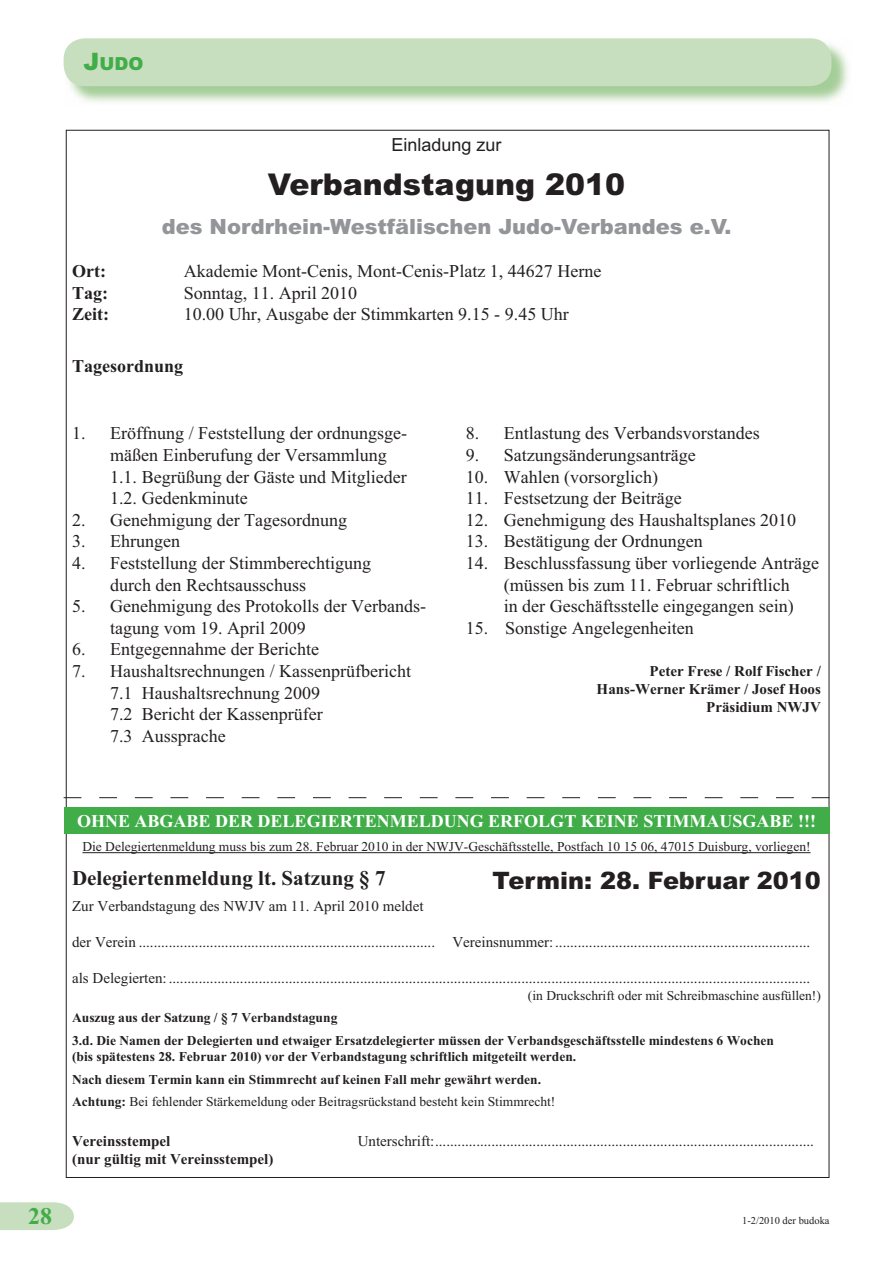
<style>
.page{position:relative;width:893px;height:1263px;background:#fff}
.page>*{position:absolute;margin:0;border:0;box-sizing:border-box;transform-origin:0 0}
.t1{font:900 30px "Arial";color:#231f20}
.t2{font:900 24px "Arial";color:#231f20}
.t3{font:700 24px "Times New Roman";color:#41ad49}
.t4{font:900 21px "Arial";color:#939598}
.t5{font:700 21px "Times New Roman";color:#231f20}
.t6{font:18px/21.6px "Times New Roman";color:#231f20}
.t7{font:700 18px "Times New Roman";color:#fff}
.t8{font:700 18px "Times New Roman";color:#231f20}
.t9{font:18px "Arial";color:#231f20}
.t10{font:900 18px "Arial";color:#41ad49}
.t11{font:15px "Times New Roman";color:#231f20}
.t12{font:700 15px/18px "Times New Roman";color:#231f20;text-align:right}
.t13{font:700 13.5px/22.6px "Times New Roman";color:#231f20}
.t14{font:13.5px "Times New Roman";color:#231f20}
.t15{font:10.5px "Times New Roman";color:#231f20}
.s1{font-size:24px}
.s2{font-weight:400}
</style>
<div class="page">
<svg style="left:0;top:1202px;width:74px;height:28px;background:#cbe1c3"></svg>
<img style="left:65px;top:39px;width:783px;height:64px">
<div style="left:64px;top:38px;width:767px;height:48px;background:#c8dfbf;border-radius:21px"></div>
<svg style="left:64px;top:797px;width:765px;height:1px"></svg>
<div style="left:64px;top:808px;width:765px;height:26px;background:#41ad49"></div>
<hr style="left:82px;top:852px;width:728px;height:1px;background:#231f20">
<p class="t10" style="left:83px;top:57px;width:61px"><span class="s1">J</span>UDO</p>
<p class="t9" style="left:391px;top:138px;width:112px">Einladung zur</p>
<h1 class="t1" style="left:268px;top:174px;width:359px">Verbandstagung 2010</h1>
<p class="t4" style="left:162px;top:219px;width:571px">des Nordrhein-Westfälischen Judo-Verbandes e.V.</p>
<p class="t8" style="left:72px;top:265px;width:35px">Ort:</p>
<p class="t6" style="left:184px;top:262px;width:419px">Akademie Mont-Cenis, Mont-Cenis-Platz 1, 44627 Herne</p>
<p class="t8" style="left:72px;top:287px;width:38px">Tag:</p>
<p class="t6" style="left:184px;top:284px;width:175px">Sonntag, 11. April 2010</p>
<p class="t8" style="left:72px;top:308px;width:38px">Zeit:</p>
<p class="t6" style="left:184px;top:305px;width:386px">10.00 Uhr, Ausgabe der Stimmkarten 9.15 - 9.45 Uhr</p>
<p class="t8" style="left:72px;top:360px;width:113px">Tagesordnung</p>
<p class="t6" style="left:110px;top:424px;width:298px;text-indent:-38px">1. Eröffnung / Feststellung der ordnungsge&shy;mäßen Einberufung der Versammlung 1.1. Begrüßung der Gäste und Mitglieder 1.2. Gedenkminute</p>
<p class="t6" style="left:72px;top:511px;width:276px">2. Genehmigung der Tagesordnung</p>
<p class="t6" style="left:72px;top:532px;width:109px">3. Ehrungen</p>
<p class="t6" style="left:110px;top:554px;width:263px;text-indent:-38px">4. Feststellung der Stimmberechtigung durch den Rechtsausschuss</p>
<p class="t6" style="left:110px;top:597px;width:317px;text-indent:-38px">5. Genehmigung des Protokolls der Verbands&shy;tagung vom 19. April 2009</p>
<p class="t6" style="left:72px;top:640px;width:248px">6. Entgegennahme der Berichte</p>
<p class="t6" style="left:110px;top:662px;width:302px;text-indent:-38px">7. Haushaltsrechnungen / Kassenprüfbericht<br>7.1 Haushaltsrechnung 2009<br>7.2 Bericht der Kassenprüfer<br>7.3 Aussprache</p>
<p class="t6" style="left:465px;top:424px;width:295px">8. Entlastung des Verbandsvorstandes</p>
<p class="t6" style="left:465px;top:446px;width:231px">9. Satzungsänderungsanträge</p>
<p class="t6" style="left:465px;top:468px;width:194px">10. Wahlen (vorsorglich)</p>
<p class="t6" style="left:465px;top:489px;width:217px">11. Festsetzung der Beiträge</p>
<p class="t6" style="left:465px;top:511px;width:332px">12. Genehmigung des Haushaltsplanes 2010</p>
<p class="t6" style="left:465px;top:532px;width:238px">13. Bestätigung der Ordnungen</p>
<p class="t6" style="left:503px;top:554px;width:317px;text-indent:-38px">14. Beschlussfassung über vorliegende Anträge (müssen bis zum 11. Februar schriftlich<br>in der Geschäftsstelle eingegangen sein)</p>
<p class="t6" style="left:465px;top:619px;width:229px">15. Sonstige Angelegenheiten</p>
<p class="t12" style="left:596px;top:664px;width:226px">Peter Frese / Rolf Fischer /<br>Hans-Werner Krämer / Josef Hoos<br>Präsidium NWJV</p>
<p class="t7" style="left:77px;top:815px;width:740px">OHNE ABGABE DER DELEGIERTENMELDUNG ERFOLGT KEINE STIMMAUSGABE !!!</p>
<p class="t14" style="left:82px;top:842px;width:729px">Die Delegiertenmeldung muss bis zum 28. Februar 2010 in der NWJV-Geschäftsstelle, Postfach 10 15 06, 47015 Duisburg, vorliegen!</p>
<p class="t5" style="left:72px;top:871px;width:315px">Delegiertenmeldung lt. Satzung § 7</p>
<p class="t11" style="left:72px;top:901px;width:353px">Zur Verbandstagung des NWJV am 11. April 2010 meldet</p>
<p class="t11" style="left:72px;top:937px;width:739px">der Verein ............................................................................... Vereinsnummer: ....................................................................</p>
<p class="t11" style="left:72px;top:973px;width:739px">als Delegierten: ...........................................................................................................................................................................</p>
<p class="t14" style="left:528px;top:990px;width:294px">(in Druckschrift oder mit Schreibmaschine ausfüllen!)</p>
<p class="t13" style="left:72px;top:1008px;width:703px">Auszug aus der Satzung / § 7 Verbandstagung<br>3.d. Die Namen der Delegierten und etwaiger Ersatzdelegierter müssen der Verbandsgeschäftsstelle mindestens 6 Wochen</p>
<p class="t13" style="left:72px;top:1047px;width:505px">(bis spätestens 28. Februar 2010) vor der Verbandstagung schriftlich mitgeteilt werden.<br>Nach diesem Termin kann ein Stimmrecht auf keinen Fall mehr gewährt werden.<br>Achtung: <span class="s2">Bei fehlender Stärkemeldung oder Beitragsrückstand besteht kein Stimmrecht!</span></p>
<p class="t12" style="left:72px;top:1133px;width:100px">Vereinsstempel</p>
<p class="t11" style="left:358px;top:1135px;width:458px">Unterschrift: .....................................................................................................</p>
<p class="t12" style="left:72px;top:1151px;width:203px">(nur gültig mit Vereinsstempel)</p>
<h2 class="t2" style="left:492px;top:872px;width:330px">Termin: 28. Februar 2010</h2>
<h2 class="t3" style="left:28px;top:1208px;width:25px">28</h2>
<p class="t15" style="left:742px;top:1217px;width:89px">1-2/2010 der budoka</p>
</div>
